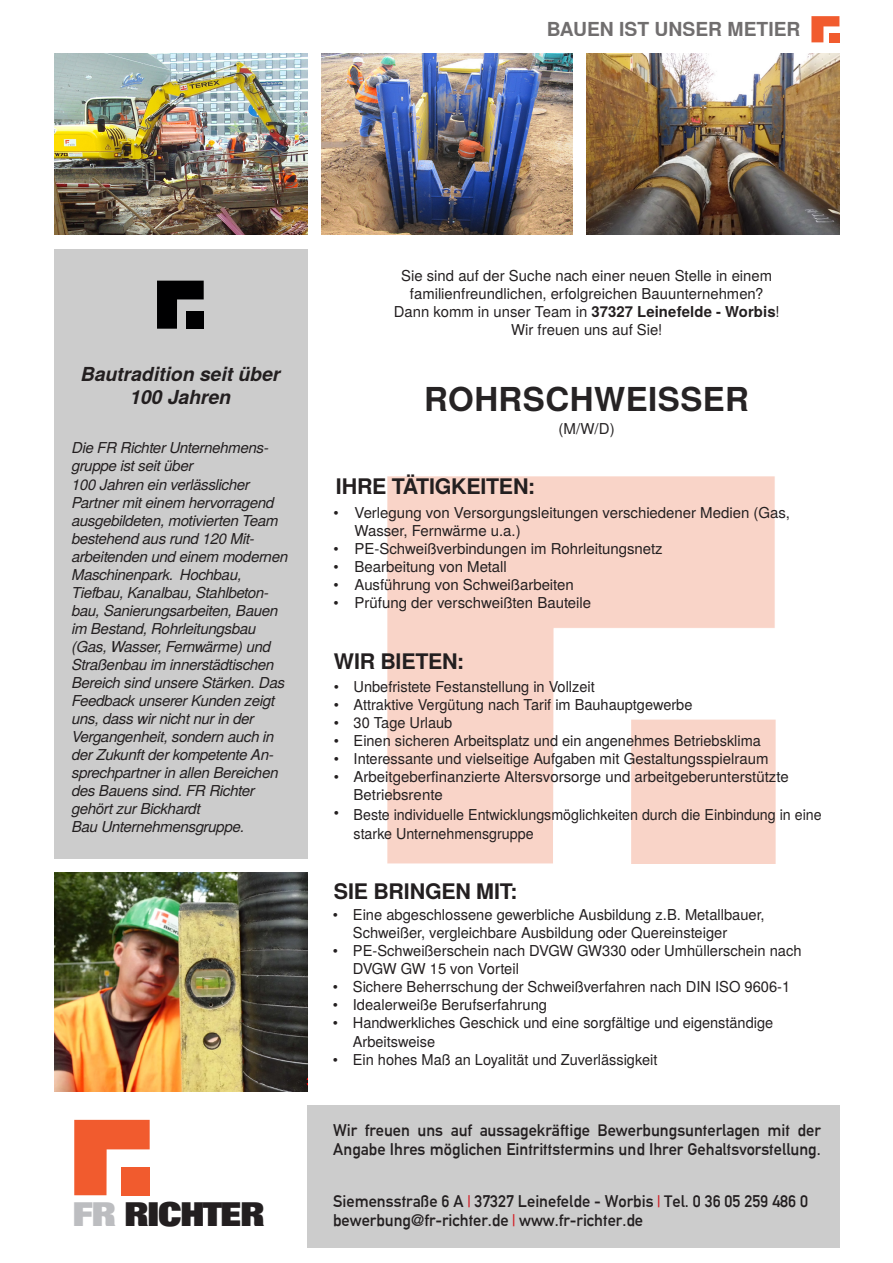
<style>
.page{position:relative;width:893px;height:1263px;background:#fff}
.page>*{position:absolute;margin:0;border:0;box-sizing:border-box;transform-origin:0 0}
.t1{font:800 33.3px "Folio BT";letter-spacing:-.08em;color:#231f20}
.t2{font:700 33px "Te X Gyre Heros";letter-spacing:.015em;color:#262324}
.t3{font:700 21.45px "Te X Gyre Heros";letter-spacing:-.01em;color:#231f20}
.t4{font:italic 700 19.35px/23.2px "Te X Gyre Heros";color:#231f20;text-align:center}
.t5{font:700 19.35px "Te X Gyre Heros";color:#231f20}
.t6{font:16.5px "Alte DIN1451 Mittelschrift";color:#231f20}
.t7{font:15px/18px "Te X Gyre Heros";color:#231f20}
.t8{font:italic 15px/18px "Te X Gyre Heros";letter-spacing:-.02em;color:#231f20}
.t9{font:15px/19.4px "Te X Gyre Heros";color:#231f20;scale:.95 1}
.t10{font:15px "Te X Gyre Heros";color:#262324}
.s1{color:#bcbdc0}
.s2{font-weight:700}
.s3{color:#d1232a}
</style>
<div class="page">
<div style="left:54px;top:250px;width:253px;height:609px;background:#ccc"></div>
<div style="left:307px;top:1106px;width:533px;height:142px;background:#ccc"></div>
<img style="left:587px;top:53px;width:252px;height:182px">
<img style="left:322px;top:53px;width:251px;height:182px">
<img style="left:54px;top:53px;width:253px;height:182px">
<img style="left:54px;top:873px;width:253px;height:219px">
<svg style="left:811px;top:16px;width:28px;height:26px"></svg>
<div style="left:829px;top:33px;width:10px;height:9px;background:#f15b2e"></div>
<svg style="left:74px;top:1120px;width:76px;height:75px"></svg>
<div style="left:122px;top:1167px;width:28px;height:28px;background:#f15b2e"></div>
<svg style="left:157px;top:281px;width:47px;height:48px"></svg>
<div style="left:186px;top:311px;width:18px;height:18px;background:#000001"></div>
<p class="t5" style="left:546px;top:14px;width:256px">BAUEN IST UNSER METIER</p>
<p class="t4" style="left:81px;top:361px;width:201px">Bautradition seit über<br>100 Jahren</p>
<p class="t8" style="left:72px;top:438px;width:218px">Die FR Richter Unternehmens&shy;gruppe ist seit über<br>100 Jahren ein verlässlicher<br>Partner mit einem hervorragend ausgebildeten, motivierten Team bestehend aus rund 120 Mit&shy;arbeitenden und einem modernen<br>Maschinenpark. Hochbau,<br>Tiefbau, Kanalbau, Stahlbeton&shy;bau, Sanierungsarbeiten, Bauen im Bestand, Rohrleitungsbau (Gas, Wasser, Fernwärme) und<br>Straßenbau im innerstädtischen<br>Bereich sind unsere Stärken. Das<br>Feedback unserer Kunden zeigt uns, dass wir nicht nur in der<br>Vergangenheit, sondern auch in der Zukunft der kompetente An&shy;sprechpartner in allen Bereichen des Bauens sind. FR Richter gehört zur Bickhardt</p>
<p class="t8" style="left:72px;top:817px;width:174px">Bau Unternehmensgruppe.</p>
<p class="t1" style="left:72px;top:1194px;width:195px"><span class="s1">FR</span> RICHTER</p>
<p class="t7" style="left:401px;top:265px;width:372px">Sie sind auf der Suche nach einer neuen Stelle in einem</p>
<p class="t7" style="left:410px;top:283px;width:355px">familienfreundlichen, erfolgreichen Bauunternehmen?</p>
<p class="t7" style="left:394px;top:301px;width:387px">Dann komm in unser Team in <span class="s2">37327 Leinefelde - Worbis</span>!</p>
<p class="t7" style="left:511px;top:319px;width:153px">Wir freuen uns auf Sie!</p>
<p class="t2" style="left:424px;top:374px;width:327px">ROHRSCHWEISSER</p>
<p class="t10" style="left:558px;top:417px;width:58px">(M/W/D)</p>
<p class="t3" style="left:336px;top:469px;width:201px">IHRE TÄTIGKEITEN:</p>
<p class="t7" style="left:354px;top:502px;width:437px">Verlegung von Versorgungsleitungen verschiedener Medien (Gas,<br>Wasser, Fernwärme u.a.)</p>
<p class="t7" style="left:354px;top:538px;width:310px">PE-Schweißverbindungen im Rohrleitungsnetz</p>
<p class="t7" style="left:354px;top:556px;width:154px">Bearbeitung von Metall</p>
<p class="t7" style="left:354px;top:574px;width:221px">Ausführung von Schweißarbeiten</p>
<p class="t7" style="left:354px;top:592px;width:238px">Prüfung der verschweißten Bauteile</p>
<p class="t7" style="left:334px;top:502px;width:7px">•</p>
<p class="t7" style="left:334px;top:538px;width:7px">•</p>
<p class="t7" style="left:334px;top:556px;width:7px">•</p>
<p class="t7" style="left:334px;top:574px;width:7px">•</p>
<p class="t7" style="left:334px;top:592px;width:7px">•</p>
<p class="t3" style="left:334px;top:645px;width:132px">WIR BIETEN:</p>
<p class="t7" style="left:334px;top:677px;width:7px">•</p>
<p class="t7" style="left:334px;top:695px;width:7px">•</p>
<p class="t7" style="left:334px;top:713px;width:7px">•</p>
<p class="t7" style="left:334px;top:731px;width:7px">•</p>
<p class="t7" style="left:334px;top:749px;width:7px">•</p>
<p class="t7" style="left:334px;top:767px;width:7px">•</p>
<p class="t7" style="left:334px;top:803px;width:7px">•</p>
<p class="t7" style="left:354px;top:677px;width:243px">Unbefristete Festanstellung in Vollzeit</p>
<p class="t7" style="left:354px;top:695px;width:340px">Attraktive Vergütung nach Tarif im Bauhauptgewerbe</p>
<p class="t7" style="left:354px;top:713px;width:100px">30 Tage Urlaub</p>
<p class="t7" style="left:354px;top:731px;width:409px">Einen sicheren Arbeitsplatz und ein angenehmes Betriebsklima</p>
<p class="t7" style="left:354px;top:749px;width:416px">Interessante und vielseitige Aufgaben mit Gestaltungsspielraum</p>
<p class="t7" style="left:354px;top:767px;width:437px">Arbeitgeberfinanzierte Altersvorsorge und arbeitgeberunterstützte</p>
<p class="t7" style="left:354px;top:785px;width:91px">Betriebsrente</p>
<p class="t9" style="left:354px;top:803px;width:494px">Beste individuelle Entwicklungsmöglichkeiten durch die Einbindung in eine starke Unternehmensgruppe</p>
<p class="t3" style="left:334px;top:875px;width:185px">SIE BRINGEN MIT:</p>
<p class="t7" style="left:333px;top:905px;width:7px">•</p>
<p class="t7" style="left:333px;top:941px;width:7px">•</p>
<p class="t7" style="left:333px;top:977px;width:7px">•</p>
<p class="t7" style="left:333px;top:995px;width:7px">•</p>
<p class="t7" style="left:333px;top:1013px;width:7px">•</p>
<p class="t7" style="left:333px;top:1049px;width:7px">•</p>
<p class="t7" style="left:353px;top:905px;width:413px">Eine abgeschlossene gewerbliche Ausbildung z.B. Metallbauer,<br>Schweißer, vergleichbare Ausbildung oder Quereinsteiger</p>
<p class="t7" style="left:353px;top:941px;width:450px">PE-Schweißerschein nach DVGW GW330 oder Umhüllerschein nach<br>DVGW GW 15 von Vorteil</p>
<p class="t7" style="left:353px;top:977px;width:439px">Sichere Beherrschung der Schweißverfahren nach DIN ISO 9606-1</p>
<p class="t7" style="left:353px;top:995px;width:196px">Idealerweiße Berufserfahrung</p>
<p class="t7" style="left:353px;top:1013px;width:422px">Handwerkliches Geschick und eine sorgfältige und eigenständige</p>
<p class="t7" style="left:353px;top:1031px;width:84px">Arbeitsweise</p>
<p class="t7" style="left:353px;top:1049px;width:306px">Ein hohes Maß an Loyalität und Zuverlässigkeit</p>
<p class="t6" style="left:333px;top:1120px;width:489px">Wir freuen uns auf aussagekräftige Bewerbungsunterlagen mit der</p>
<p class="t6" style="left:333px;top:1139px;width:489px">Angabe Ihres möglichen Eintrittstermins und Ihrer Gehaltsvorstellung.</p>
<p class="t6" style="left:333px;top:1191px;width:477px">Siemensstraße 6 A <span class="s3">|</span> 37327 Leinefelde - Worbis <span class="s3">|</span> Tel. 0 36 05 259 486 0</p>
<p class="t6" style="left:333px;top:1210px;width:312px">bewerbung@fr-richter.de <span class="s3">|</span> www.fr-richter.de</p>
</div>
